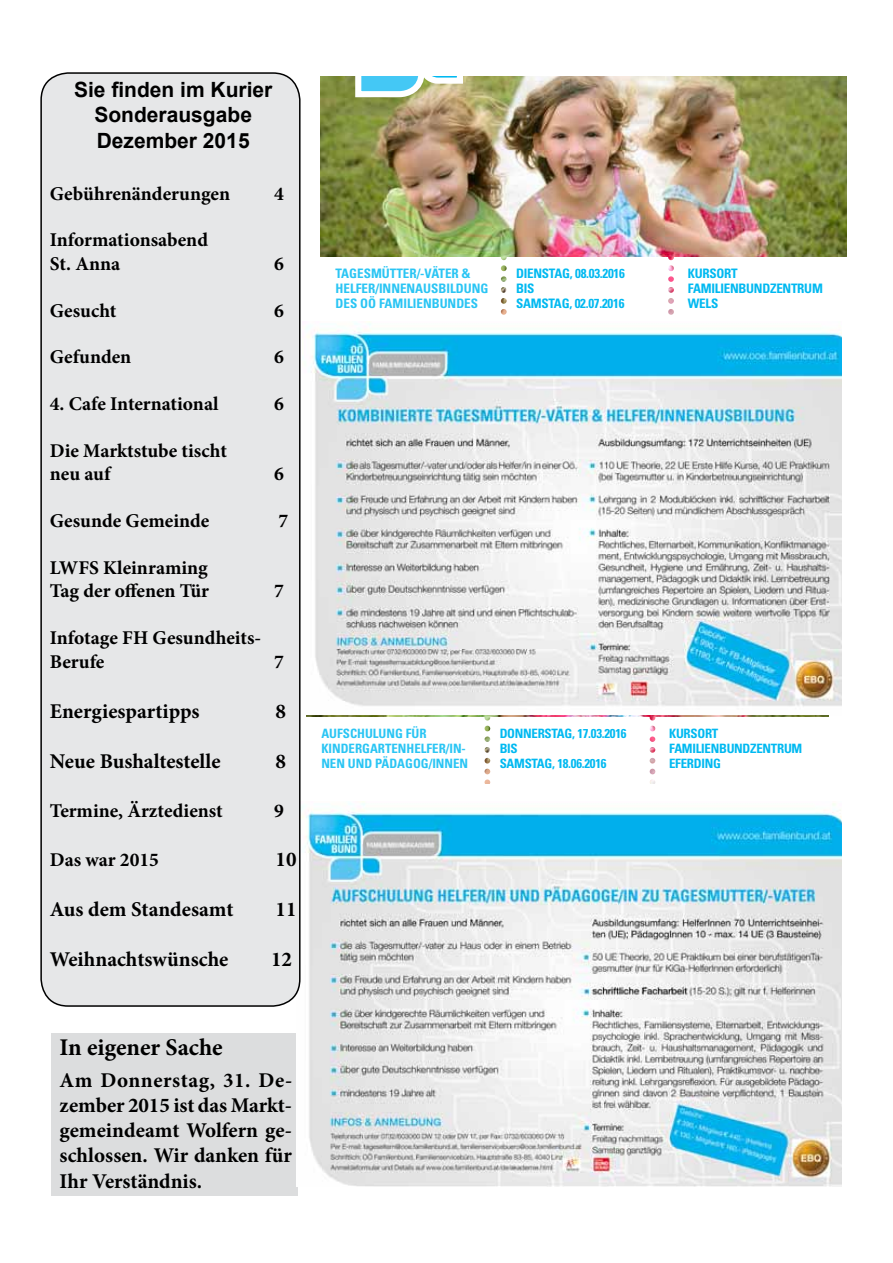
<style>
.page{position:relative;width:893px;height:1263px;background:#fff}
.page>*{position:absolute;margin:0;border:0;box-sizing:border-box;transform-origin:0 0}
.t1{font:700 24px "Minion Pro";color:#000}
.t2{font:700 21px/25.2px "Minion Pro";color:#000;text-align:justify}
.t3{font:700 21px/25.2px "Arial";color:#000;text-align:center}
.t4{font:700 19.5px/23.4px "Minion Pro";color:#000}
.t5{font:700 condensed 13.05px/14.9px "Univers LT Std";letter-spacing:-.02em;color:#00b9f1}
.t6{font:700 condensed 13.05px/14.9px "Univers LT Std";color:#2ac5f4}
.t7{font:700 condensed 12.9px/14.7px "Univers LT Std";letter-spacing:-.02em;color:#00b9f1}
.t8{font:700 condensed 12.9px/14.7px "Univers LT Std";color:#2ac5f4}
</style>
<div class="page">
<div style="left:51px;top:1033px;width:246px;height:163px;background:#dcddde"></div>
<img style="left:307px;top:321px;width:535px;height:386px">
<img style="left:296px;top:803px;width:546px;height:383px">
<img style="left:321px;top:77px;width:525px;height:180px">
<svg style="left:352px;top:77px;width:114px;height:23px"></svg>
<svg style="left:500px;top:257px;width:174px;height:58px"></svg>
<img style="left:307px;top:715px;width:521px;height:3px">
<svg style="left:484px;top:718px;width:172px;height:65px"></svg>
<div style="left:41px;top:73px;width:259px;height:933px;background:#e6e7e8;border-radius:27px"></div>
<div style="left:40px;top:72px;width:261px;height:935px;border:2px solid #000;border-radius:27px"></div>
<p class="t3" style="left:74px;top:78px;width:200px">Sie finden im Kurier<br>Sonderausgabe<br>Dezember 2015</p>
<p class="t4" style="left:50px;top:181px;width:182px">Gebührenänderungen</p>
<p class="t4" style="left:274px;top:181px;width:11px">4</p>
<p class="t4" style="left:50px;top:228px;width:160px">Informationsabend<br>St. Anna</p>
<p class="t4" style="left:274px;top:252px;width:11px">6</p>
<p class="t4" style="left:50px;top:298px;width:68px">Gesucht</p>
<p class="t4" style="left:274px;top:298px;width:11px">6</p>
<p class="t4" style="left:50px;top:345px;width:83px">Gefunden</p>
<p class="t4" style="left:274px;top:345px;width:11px">6</p>
<p class="t4" style="left:50px;top:392px;width:170px">4. Cafe International</p>
<p class="t4" style="left:274px;top:392px;width:11px">6</p>
<p class="t4" style="left:50px;top:439px;width:179px">Die Marktstube tischt neu auf</p>
<p class="t4" style="left:274px;top:462px;width:11px">6</p>
<p class="t4" style="left:50px;top:509px;width:161px">Gesunde Gemeinde</p>
<p class="t4" style="left:278px;top:509px;width:11px">7</p>
<p class="t4" style="left:50px;top:556px;width:161px">LWFS Kleinraming<br>Tag der offenen Tür</p>
<p class="t4" style="left:274px;top:579px;width:11px">7</p>
<p class="t4" style="left:50px;top:626px;width:213px">Infotage FH Gesundheits-<br>Berufe</p>
<p class="t4" style="left:274px;top:649px;width:11px">7</p>
<p class="t2" style="left:50px;top:698px;width:151px">Energiespartipps</p>
<p class="t2" style="left:276px;top:698px;width:12px">8</p>
<p class="t2" style="left:50px;top:749px;width:172px">Neue Bushaltestelle</p>
<p class="t2" style="left:276px;top:749px;width:12px">8</p>
<p class="t4" style="left:50px;top:799px;width:174px">Termine, Ärztedienst</p>
<p class="t4" style="left:274px;top:799px;width:11px">9</p>
<p class="t4" style="left:50px;top:847px;width:111px">Das war 2015</p>
<p class="t2" style="left:276px;top:846px;width:22px">10</p>
<p class="t2" style="left:50px;top:896px;width:185px">Aus dem Standesamt</p>
<p class="t2" style="left:276px;top:896px;width:22px">11</p>
<p class="t2" style="left:50px;top:947px;width:180px">Weihnachtswünsche</p>
<p class="t2" style="left:271px;top:947px;width:22px">12</p>
<p class="t6" style="left:336px;top:266px;width:154px">TAGESMÜTTER/-VÄTER &amp;<br>HELFER/INNENAUSBILDUNG<br>DES OÖ FAMILIENBUNDES</p>
<p class="t5" style="left:516px;top:266px;width:110px">DIENSTAG, 08.03.2016<br>BIS<br>SAMSTAG, 02.07.2016</p>
<p class="t5" style="left:688px;top:266px;width:136px">KURSORT<br>FAMILIENBUNDZENTRUM<br>WELS</p>
<p class="t8" style="left:321px;top:726px;width:148px">AUFSCHULUNG FÜR<br>KINDERGARTENHELFER/IN-<br>NEN UND PÄDAGOG/INNEN</p>
<p class="t7" style="left:500px;top:726px;width:128px">DONNERSTAG, 17.03.2016<br>BIS<br>SAMSTAG, 18.06.2016</p>
<p class="t7" style="left:669px;top:726px;width:135px">KURSORT<br>FAMILIENBUNDZENTRUM<br>EFERDING</p>
<p class="t1" style="left:60px;top:1030px;width:165px">In eigener Sache</p>
<p class="t2" style="left:60px;top:1067px;width:234px">Am Donnerstag, 31. De&shy;zember 2015 ist das Markt&shy;gemeindeamt Wolfern ge&shy;schlossen. Wir danken für Ihr Verständnis.</p>
</div>
